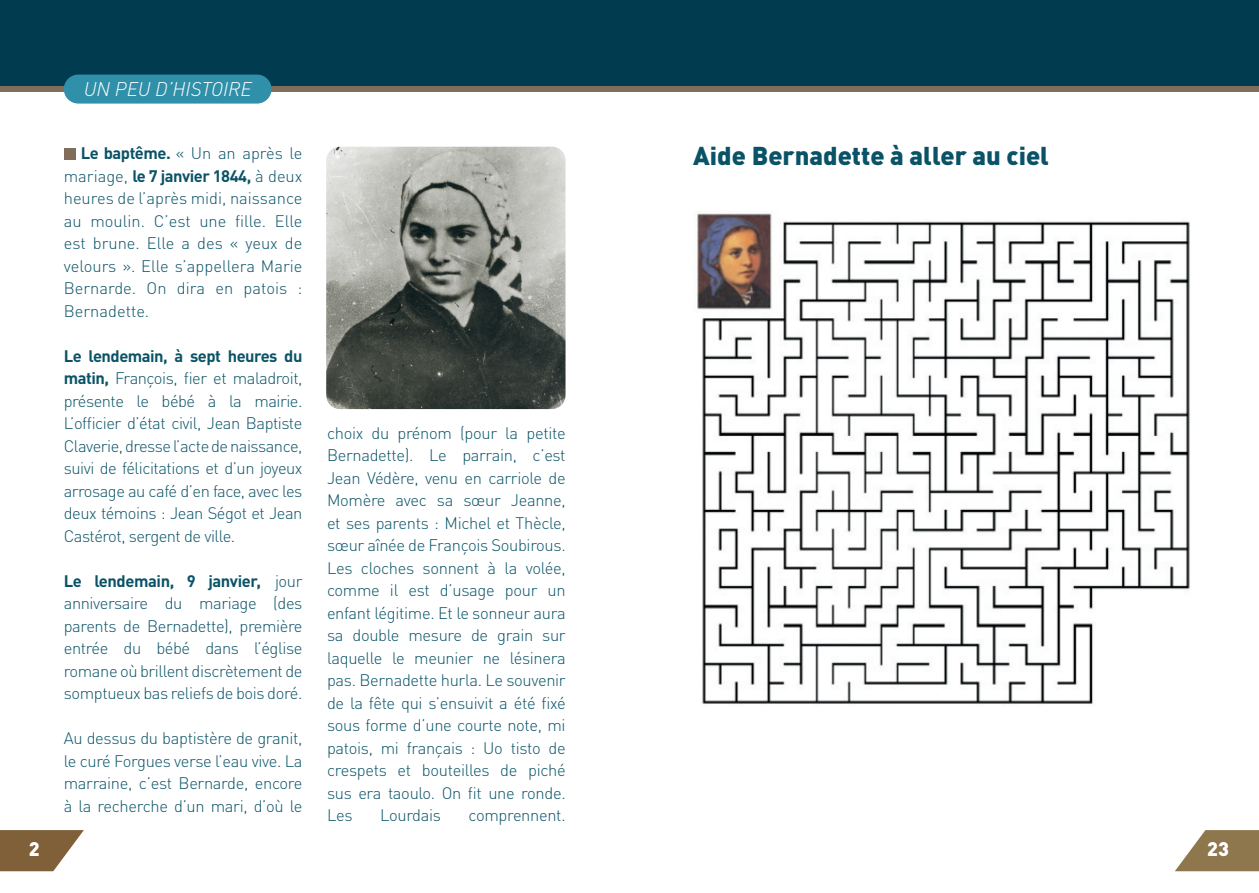
<style>
.page{position:relative;width:1259px;height:893px;background:#fff}
.page>*{position:absolute;margin:0;border:0;box-sizing:border-box;transform-origin:0 0}
.t1{font:900 25.5px "DIN Pro";color:#0a5367}
.t2{font:italic 300 19.5px "DIN Pro";color:#fff}
.t3{font:900 19.5px "DIN Pro";color:#fff}
.t4{font:300 16.5px/22.5px "DIN Pro";letter-spacing:-.02em;color:#0a5367;text-align:justify}
.s1{font-weight:700}
</style>
<div class="page">
<svg style="left:1175px;top:830px;width:84px;height:41px"></svg>
<svg style="left:0;top:830px;width:84px;height:41px"></svg>
<div style="left:0;top:0;width:1259px;height:86px;background:#013b4f"></div>
<div style="left:0;top:86px;width:1259px;height:6px;background:#806d5c"></div>
<div style="left:64px;top:75px;width:207px;height:29px;background:#3090a9;border-radius:14px"></div>
<div style="left:64px;top:148px;width:11px;height:11px;background:#806d5c"></div>
<img style="left:326px;top:147px;width:239px;height:262px">
<img style="left:697px;top:213px;width:493px;height:491px">
<p class="t2" style="left:84px;top:74px;width:169px">UN PEU D’HISTOIRE</p>
<p class="t4" style="left:64px;top:141px;width:240px;text-indent:17px"><span class="s1">Le baptême.</span> « Un an après le mariage, <span class="s1">le 7 janvier 1844,</span> à deux heures de l’après midi, naissance au moulin. C’est une fille. Elle est brune. Elle a des « yeux de velours ». Elle s’appellera Marie Bernarde. On dira en patois :<br>Bernadette.</p>
<p class="t4" style="left:64px;top:344px;width:240px"><span class="s1">Le lendemain, à sept heures du matin,</span> François, fier et maladroit, présente le bébé à la mairie.<br>L’officier d’état civil, Jean Baptiste Claverie, dresse l’acte de naissance, suivi de félicitations et d’un joyeux arrosage au café d’en face, avec les deux témoins : Jean Ségot et Jean Castérot, sergent de ville.</p>
<p class="t4" style="left:64px;top:569px;width:240px"><span class="s1">Le lendemain, 9 janvier,</span> jour anniversaire du mariage (des parents de Bernadette), première entrée du bébé dans l’église romane où brillent discrètement de somptueux bas reliefs de bois doré.</p>
<p class="t4" style="left:64px;top:727px;width:240px">Au dessus du baptistère de granit, le curé Forgues verse l’eau vive. La marraine, c’est Bernarde, encore à la recherche d’un mari, d’où le</p>
<p class="t4" style="left:327px;top:421px;width:240px">choix du prénom (pour la petite Bernadette). Le parrain, c’est Jean Védère, venu en carriole de Momère avec sa sœur Jeanne, et ses parents : Michel et Thècle, sœur aînée de François Soubirous.<br>Les cloches sonnent à la volée, comme il est d’usage pour un enfant légitime. Et le sonneur aura sa double mesure de grain sur laquelle le meunier ne lésinera pas. Bernadette hurla. Le souvenir de la fête qui s’ensuivit a été fixé sous forme d’une courte note, mi patois, mi français : Uo tisto de crespets et bouteilles de piché sus era taoulo. On fit une ronde.<br>Les</p>
<p class="t4" style="left:380px;top:803px;width:63px">Lourdais</p>
<p class="t4" style="left:468px;top:803px;width:99px">comprennent.</p>
<h1 class="t1" style="left:693px;top:134px;width:357px">Aide Bernadette à aller au ciel</h1>
<p class="t3" style="left:29px;top:832px;width:12px">2</p>
<p class="t3" style="left:1207px;top:832px;width:23px">23</p>
</div>
